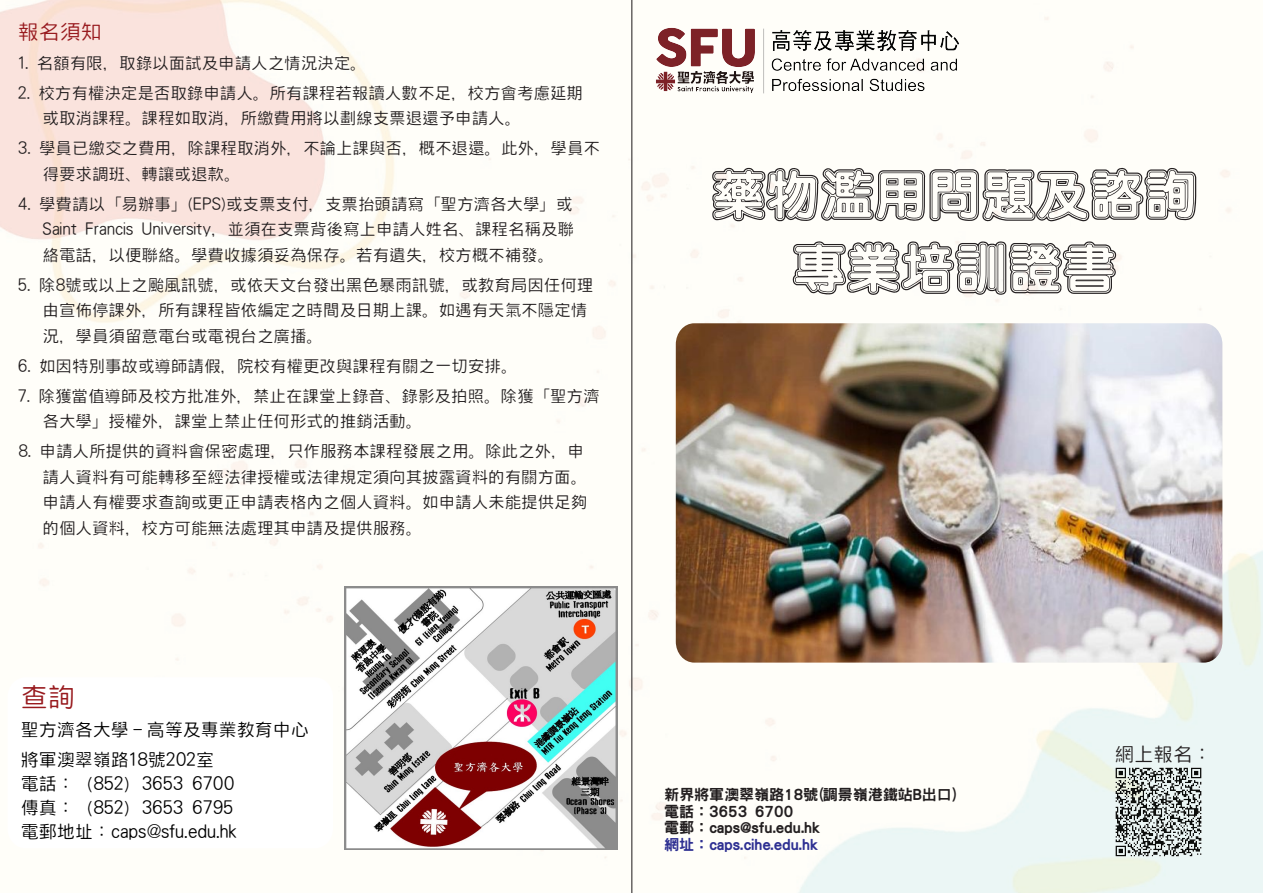
<style>
.page{position:relative;width:1263px;height:893px;background:#fff}
.page>*{position:absolute;margin:0;border:0;box-sizing:border-box;transform-origin:0 0}
.t1{font:54px/73.5px "Han Wang WCL09";color:#231f20;text-align:center}
.t2{font:300 27px "Han Wang Hei";color:#981a1e}
.t3{font:300 21px "Han Wang Hei";color:#981a1e}
.t4{font:300 19.5px "Han Wang Hei";color:#231f20}
.t5{font:300 18px/24px "Han Wang Hei";color:#000}
.t6{font:300 16.5px/25.5px "Han Wang Hei";color:#231f20}
.t7{font:800 15px/16.5px "Han Wang Hei";color:#231f20}
.t8{font:800 15px "Han Wang Hei";color:#2e3092}
</style>
<div class="page">
<hr style="left:631px;top:0;width:1px;height:893px;background:#231f20">
<img style="left:651px;top:20px;width:310px;height:79px">
<img style="left:344px;top:586px;width:274px;height:264px">
<img style="left:676px;top:323px;width:546px;height:340px">
<img style="left:1112px;top:763px;width:93px;height:97px">
<p class="t3" style="left:18px;top:20px;width:85px">報名須知</p>
<p class="t6" style="left:18px;top:50px;width:350px">1. 名額有限，取錄以面試及申請人之情況決定。</p>
<p class="t6" style="left:43px;top:80px;width:542px;text-indent:-25px">2. 校方有權決定是否取錄申請人。所有課程若報讀人數不足，校方會考慮延期或取消課程。課程如取消，所繳費用將以劃線支票退還予申請人。</p>
<p class="t6" style="left:43px;top:135px;width:559px;text-indent:-25px">3. 學員已繳交之費用，除課程取消外，不論上課與否，概不退還。此外，學員不得要求調班、轉讓或退款。</p>
<p class="t6" style="left:43px;top:191px;width:533px;text-align:justify;text-indent:-25px">4. 學費請以「易辦事」(EPS)或支票支付，支票抬頭請寫「聖方濟各大學」或Saint Francis University，並須在支票背後寫上申請人姓名、課程名稱及聯絡電話，以便聯絡。學費收據須妥為保存。若有遺失，校方概不補發。</p>
<p class="t6" style="left:43px;top:272px;width:552px;text-indent:-25px">5. 除8號或以上之颱風訊號，或依天文台發出黑色暴雨訊號，或教育局因任何理由宣佈停課外，所有課程皆依編定之時間及日期上課。如遇有天氣不隱定情況，學員須留意電台或電視台之廣播。</p>
<p class="t6" style="left:18px;top:353px;width:501px">6. 如因特別事故或導師請假，院校有權更改與課程有關之一切安排。</p>
<p class="t6" style="left:43px;top:383px;width:558px;text-indent:-25px">7. 除獲當值導師及校方批准外，禁止在課堂上錄音、錄影及拍照。除獲「聖方濟各大學」授權外，課堂上禁止任何形式的推銷活動。</p>
<p class="t6" style="left:43px;top:438px;width:546px;text-indent:-25px">8. 申請人所提供的資料會保密處理，只作服務本課程發展之用。除此之外，申請人資料有可能轉移至經法律授權或法律規定須向其披露資料的有關方面。申請人有權要求查詢或更正申請表格內之個人資料。如申請人未能提供足夠的個人資料，校方可能無法處理其申請及提供服務。</p>
<h1 class="t1" style="left:711px;top:158px;width:488px">藥物濫用問題及諮詢專業培訓證書</h1>
<h2 class="t2" style="left:21px;top:683px;width:55px">查詢</h2>
<p class="t5" style="left:21px;top:714px;width:289px;line-height:30px">聖方濟各大學－高等及專業教育中心將軍澳翠嶺路18號202室</p>
<p class="t5" style="left:21px;top:771px;width:218px">電話：（852）3653 6700傳真：（852）3653 6795電郵地址：caps@sfu.edu.hk</p>
<p class="t7" style="left:664px;top:786px;width:294px">新界將軍澳翠嶺路18號(調景嶺港鐵站B出口)電話：3653 6700<br>電郵：caps@sfu.edu.hk</p>
<p class="t8" style="left:664px;top:836px;width:156px">網址：caps.cihe.edu.hk</p>
<p class="t4" style="left:1114px;top:744px;width:99px">網上報名：</p>
</div>
